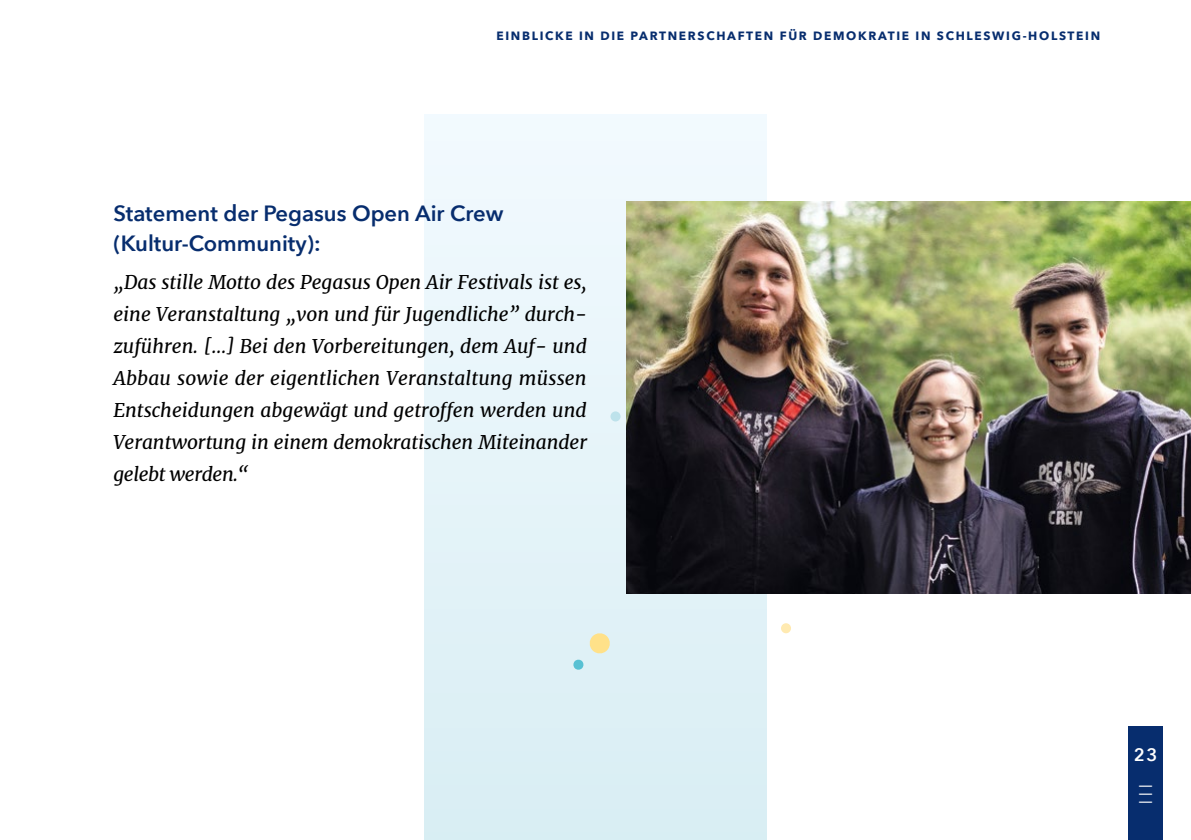
<style>
.page{position:relative;width:1191px;height:840px;background:#fff}
.page>*{position:absolute;margin:0;border:0;box-sizing:border-box;transform-origin:0 0}
.t1{font:24px "Avenir Next";color:#fff}
.t2{font:600 22px/30px "Avenir Next";color:#072d6e}
.t3{font:italic 19px/32px "Merriweather";letter-spacing:-.005em;color:#000;text-align:justify}
.t4{font:600 18px "Avenir Next";color:#fff}
.t5{font:700 12px "Avenir Next";letter-spacing:.14em;color:#072d6e}
</style>
<div class="page">
<div style="left:1128px;top:726px;width:34px;height:113px;background:#072d6e"></div>
<div style="left:424px;top:115px;width:342px;height:724px;background:linear-gradient(to bottom,#f2fafe,#d8edf3)"></div>
<svg style="left:573px;top:632px;width:38px;height:37px"></svg>
<div style="left:610px;top:411px;width:10px;height:10px;background:#bde2eb;border-radius:50%"></div>
<div style="left:781px;top:623px;width:10px;height:10px;background:#ffeab1;border-radius:50%"></div>
<img style="left:626px;top:201px;width:565px;height:392px">
<p class="t5" style="left:496px;top:26px;width:19px">EINBLICKE</p>
<p class="t5" style="left:579px;top:26px;width:30px">IN DIE</p>
<p class="t5" style="left:630px;top:26px;width:20px">PARTNERSCHAFTEN</p>
<p class="t5" style="left:779px;top:26px;width:10px">FÜR</p>
<p class="t5" style="left:813px;top:26px;width:22px">DEMOKRATIE</p>
<p class="t5" style="left:915px;top:26px;width:41px">IN SCHLESWIG</p>
<p class="t5" style="left:1022px;top:26px;width:26px">-HOLSTEIN</p>
<p class="t2" style="left:113px;top:198px;width:391px">Statement der Pegasus Open Air Crew (Kultur-Community):</p>
<p class="t3" style="left:113px;top:265px;width:475px">„Das stille Motto des Pegasus Open Air Festivals ist es, eine Veranstaltung „von und für Jugendliche” durch&shy;zuführen. […] Bei den Vorbereitungen, dem Auf- und Abbau sowie der eigentlichen Veranstaltung müssen Entscheidungen abgewägt und getroffen werden und Verantwortung in einem demokratischen Miteinander gelebt werden.“</p>
<p class="t4" style="left:1133px;top:738px;width:25px">23</p>
<p class="t1" style="left:1138px;top:770px;width:16px">———</p>
</div>
